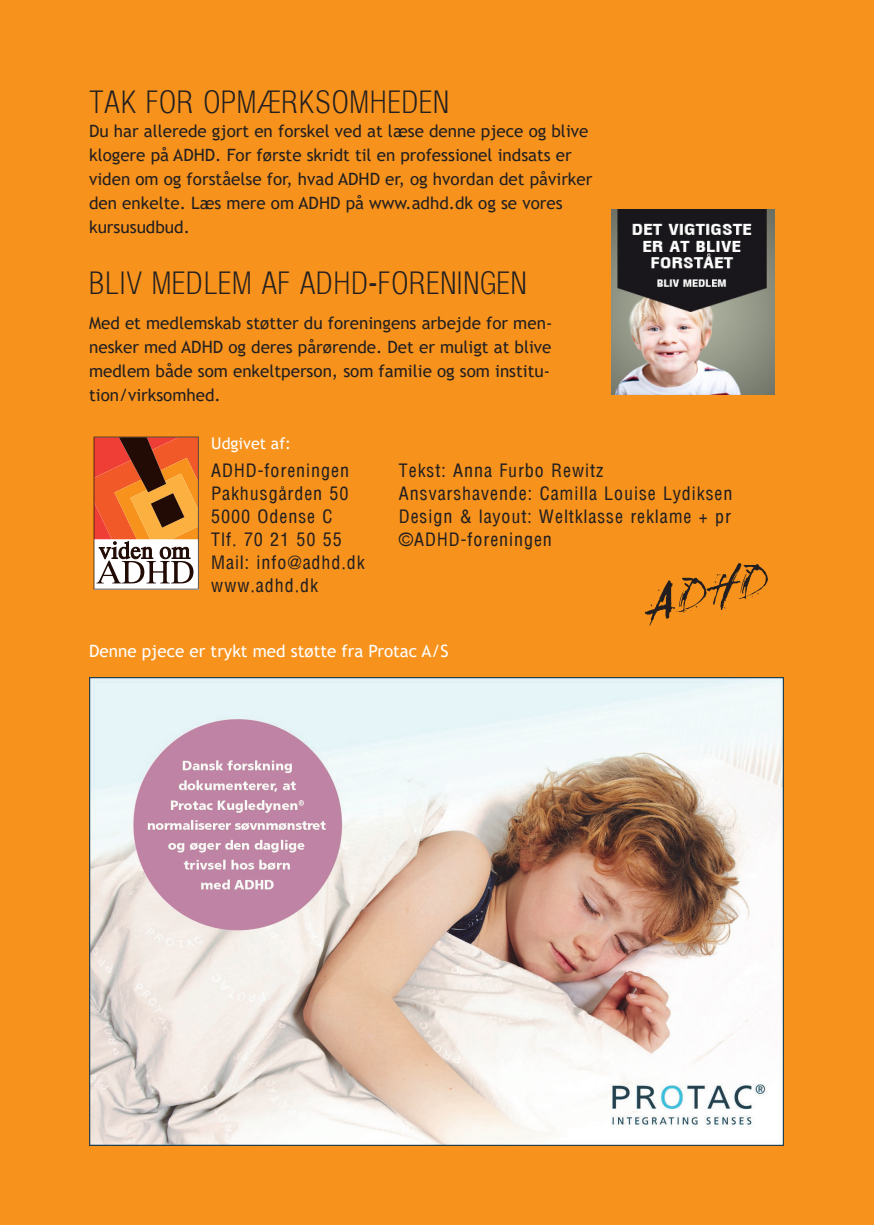
<style>
.page{position:relative;width:874px;height:1225px;background:#fff}
.page>*{position:absolute;margin:0;border:0;box-sizing:border-box;transform-origin:0 0}
.tynd_overskrift{font:300 condensed 30px "Arena";color:#231f20}
.Brødtekst{font:300 condensed 30px "Arena";color:#231f20}
.t1{font:18px "Arena Condensed";letter-spacing:.05em;color:#231f20}
.Brødtekst-2{font:17px/24px "Trebuchet MS";color:#231f20}
.t2{font:17px "Trebuchet MS";color:#fff}
.Brødtekst_tabulator{font:16px "Trebuchet MS";color:#fff}
</style>
<div class="page">
<div style="left:0;top:0;width:873px;height:1225px;background:#f7931d"></div>
<svg style="left:94px;top:437px;width:104px;height:152px;background:#ca8159"></svg>
<svg style="left:644px;top:563px;width:123px;height:62px"></svg>
<img style="left:611px;top:209px;width:163px;height:186px">
<img style="left:89px;top:677px;width:693px;height:468px">
<p class="Brødtekst" style="left:89px;top:85px;width:361px">TAK FOR OPMÆRKSOMHEDEN</p>
<p class="Brødtekst-2" style="left:89px;top:119px;width:504px">Du har allerede gjort en forskel ved at læse denne pjece og blive klogere på ADHD. For første skridt til en professionel indsats er viden om og forståelse for, hvad ADHD er, og hvordan det påvirker den enkelte. Læs mere om ADHD på www.adhd.dk og se vores kursusudbud.</p>
<p class="tynd_overskrift" style="left:89px;top:266px;width:439px">BLIV MEDLEM AF ADHD-FORENINGEN</p>
<p class="Brødtekst-2" style="left:89px;top:311px;width:464px">Med et medlemskab støtter du foreningens arbejde for men&shy;nesker med ADHD og deres pårørende. Det er muligt at blive medlem både som enkeltperson, som familie og som institu&shy;tion/virksomhed.</p>
<p class="Brødtekst_tabulator" style="left:211px;top:433px;width:81px">Udgivet af:</p>
<p class="t1" style="left:211px;top:460px;width:139px">ADHD-foreningen</p>
<p class="t1" style="left:211px;top:483px;width:139px">Pakhusgården 50</p>
<p class="t1" style="left:211px;top:506px;width:123px">5000 Odense C</p>
<p class="t1" style="left:211px;top:529px;width:132px">Tlf. 70 21 50 55</p>
<p class="t1" style="left:211px;top:552px;width:155px">Mail: info@adhd.dk</p>
<p class="t1" style="left:211px;top:575px;width:108px">www.adhd.dk</p>
<p class="t1" style="left:398px;top:460px;width:205px">Tekst: Anna Furbo Rewitz</p>
<p class="t1" style="left:398px;top:483px;width:335px">Ansvarshavende: Camilla Louise Lydiksen</p>
<p class="t1" style="left:398px;top:506px;width:333px">Design &amp; layout: Weltklasse reklame + pr</p>
<p class="t1" style="left:398px;top:529px;width:155px">©ADHD-foreningen</p>
<p class="t2" style="left:89px;top:640px;width:361px">Denne pjece er trykt med støtte fra Protac A/S</p>
</div>
